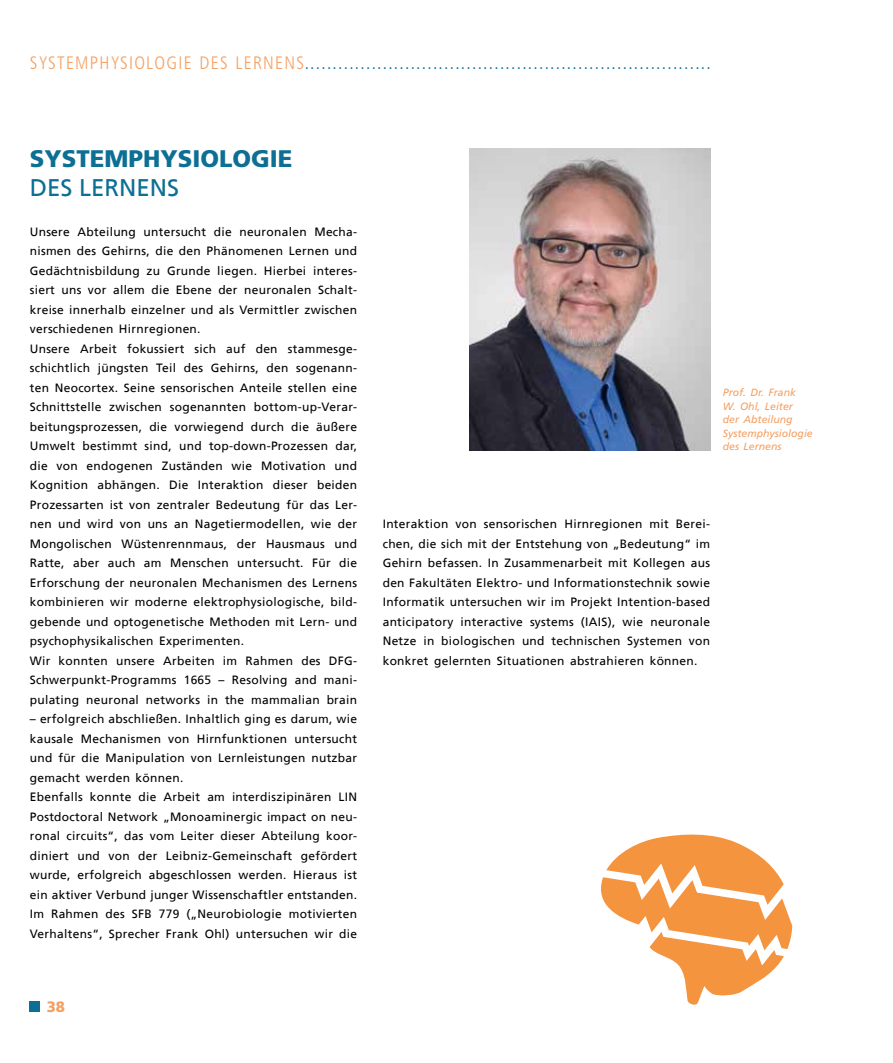
<style>
.page{position:relative;width:893px;height:1063px;background:#fff}
.page>*{position:absolute;margin:0;border:0;box-sizing:border-box;transform-origin:0 0}
.t1{font:900 24px "Frutiger";color:#0c6f93}
.t2{font:24px "Frutiger";color:#0c6f93}
.t3{font:300 condensed 18px "Frutiger";letter-spacing:.07em;color:#0c6f93}
.t4{font:900 15px "Frutiger";color:#f59f61}
.t5{font:12px/19.5px "Frutiger";letter-spacing:.025em;color:#000}
.t6{font:italic 10.5px/13.5px "Frutiger";color:#f59f61}
.s1{color:#f59f61}
</style>
<div class="page">
<div style="left:30px;top:1002px;width:10px;height:10px;background:#0c6f93"></div>
<img style="left:470px;top:149px;width:240px;height:301px">
<svg style="left:601px;top:834px;width:191px;height:171px"></svg>
<h2 class="t3" style="left:30px;top:52px;width:682px"><span class="s1">SYSTEMPHYSIOLOGIE DES LERNENS</span>.........................................................................</h2>
<h1 class="t1" style="left:30px;top:145px;width:264px">SYSTEMPHYSIOLOGIE</h1>
<h1 class="t2" style="left:30px;top:177px;width:151px">DES LERNENS</h1>
<p class="t5" style="left:30px;top:223px;width:329px">Unsere Abteilung untersucht die neuronalen Mecha&shy;nismen des Gehirns, die den Phänomenen Lernen und Gedächtnisbildung zu Grunde liegen. Hierbei interes&shy;siert uns vor allem die Ebene der neuronalen Schalt&shy;kreise innerhalb einzelner und als Vermittler zwischen verschiedenen Hirnregionen.<br>Unsere Arbeit fokussiert sich auf den stammesge&shy;schichtlich jüngsten Teil des Gehirns, den sogenann&shy;ten Neocortex. Seine sensorischen Anteile stellen eine Schnittstelle zwischen sogenannten bottom-up-Verar&shy;beitungsprozessen, die vorwiegend durch die äußere Umwelt bestimmt sind, und top-down-Prozessen dar, die von endogenen Zuständen wie Motivation und Kognition abhängen. Die Interaktion dieser beiden Prozessarten ist von zentraler Bedeutung für das Ler&shy;nen und wird von uns an Nagetiermodellen, wie der Mongolischen Wüstenrennmaus, der Hausmaus und Ratte, aber auch am Menschen untersucht. Für die Erforschung der neuronalen Mechanismen des Lernens kombinieren wir moderne elektrophysiologische, bild&shy;gebende und optogenetische Methoden mit Lern- und psychophysikalischen Experimenten.<br>Wir konnten unsere Arbeiten im Rahmen des DFG-Schwerpunkt-Programms 1665 – Resolving and mani&shy;pulating neuronal networks in the mammalian brain</p>
<p class="t5" style="left:30px;top:710px;width:329px">– erfolgreich abschließen. Inhaltlich ging es darum, wie kausale Mechanismen von Hirnfunktionen untersucht und für die Manipulation von Lernleistungen nutzbar gemacht werden können.<br>Ebenfalls konnte die Arbeit am interdiszipinären LIN Postdoctoral Network „Monoaminergic impact on neu&shy;ronal circuits“, das vom Leiter dieser Abteilung koor&shy;diniert und von der Leibniz-Gemeinschaft gefördert wurde, erfolgreich abgeschlossen werden. Hieraus ist ein aktiver Verbund junger Wissenschaftler entstanden.<br>Im Rahmen des SFB 779 („Neurobiologie motivierten Verhaltens“, Sprecher Frank Ohl) untersuchen wir die</p>
<p class="t4" style="left:47px;top:998px;width:20px">38</p>
<p class="t6" style="left:723px;top:386px;width:91px">Prof. Dr. Frank<br>W. Ohl, Leiter<br>der Abteilung<br>Systemphysiologie des Lernens</p>
<p class="t5" style="left:383px;top:515px;width:329px;text-align:justify">Interaktion von sensorischen Hirnregionen mit Berei&shy;chen, die sich mit der Entstehung von „Bedeutung“ im Gehirn befassen. In Zusammenarbeit mit Kollegen aus den Fakultäten Elektro- und Informationstechnik sowie Informatik untersuchen wir im Projekt Intention-based anticipatory interactive systems (IAIS), wie neuronale Netze in biologischen und technischen Systemen von konkret gelernten Situationen abstrahieren können.</p>
</div>
